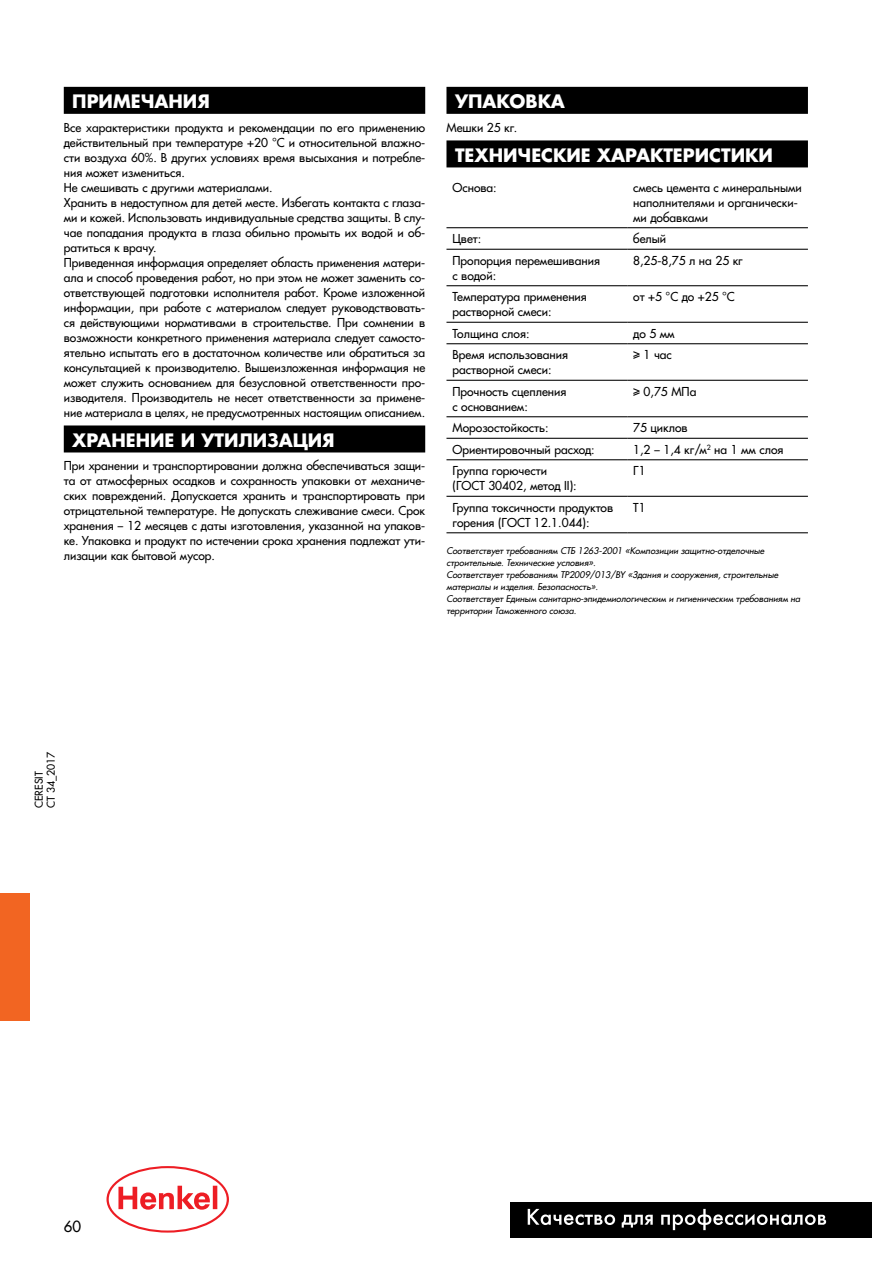
<style>
.page{position:relative;width:893px;height:1263px;background:#fff}
.page>*{position:absolute;margin:0;border:0;box-sizing:border-box;transform-origin:0 0}
.t1{font:700 18px "Favorit";color:#fff}
.t2{font:15px "Favorit";color:#000}
.t3{font:12px/15px "Favorit";color:#000}
.t4{font:10.5px/12px "Favorit";color:#000}
.t5{font:italic 9px/12px "Favorit";color:#000}
</style>
<div class="page">
<div style="left:0;top:893px;width:30px;height:127px;background:#f26522"></div>
<svg style="left:106px;top:1166px;width:123px;height:66px"></svg>
<div style="left:510px;top:1201px;width:362px;height:36px;background:#000"></div>
<svg style="left:528px;top:1209px;width:87px;height:16px"></svg>
<svg style="left:622px;top:1215px;width:31px;height:12px"></svg>
<svg style="left:661px;top:1209px;width:165px;height:21px"></svg>
<div style="left:64px;top:87px;width:361px;height:27px;background:#000"></div>
<div style="left:64px;top:425px;width:361px;height:27px;background:#000"></div>
<div style="left:446px;top:87px;width:362px;height:27px;background:#000"></div>
<div style="left:446px;top:140px;width:362px;height:27px;background:#000"></div>
<hr style="left:446px;top:227px;width:181px;height:1px;background:#000">
<hr style="left:627px;top:227px;width:181px;height:1px;background:#000">
<hr style="left:446px;top:249px;width:181px;height:1px;background:#000">
<hr style="left:627px;top:249px;width:181px;height:1px;background:#000">
<hr style="left:446px;top:285px;width:181px;height:1px;background:#000">
<hr style="left:627px;top:285px;width:181px;height:1px;background:#000">
<hr style="left:446px;top:322px;width:181px;height:1px;background:#000">
<hr style="left:627px;top:322px;width:181px;height:1px;background:#000">
<hr style="left:446px;top:343px;width:181px;height:1px;background:#000">
<hr style="left:627px;top:343px;width:181px;height:1px;background:#000">
<hr style="left:446px;top:380px;width:181px;height:1px;background:#000">
<hr style="left:627px;top:380px;width:181px;height:1px;background:#000">
<hr style="left:446px;top:416px;width:181px;height:1px;background:#000">
<hr style="left:627px;top:416px;width:181px;height:1px;background:#000">
<hr style="left:446px;top:438px;width:181px;height:1px;background:#000">
<hr style="left:627px;top:438px;width:181px;height:1px;background:#000">
<hr style="left:446px;top:459px;width:181px;height:1px;background:#000">
<hr style="left:627px;top:459px;width:181px;height:1px;background:#000">
<hr style="left:446px;top:496px;width:181px;height:1px;background:#000">
<hr style="left:627px;top:496px;width:181px;height:1px;background:#000">
<hr style="left:446px;top:532px;width:181px;height:1px;background:#000">
<hr style="left:627px;top:532px;width:181px;height:1px;background:#000">
<h1 class="t1" style="left:72px;top:89px;width:139px">ПРИМЕЧАНИЯ</h1>
<p class="t3" style="left:64px;top:120px;width:363px">Все характеристики продукта и рекомендации по его применению действительный при температуре +20 °С и относительной влажно&shy;сти воздуха 60%. В других условиях время высыхания и потребле&shy;ния может измениться.<br>Не смешивать с другими материалами.<br>Хранить в недоступном для детей месте. Избегать контакта с глаза&shy;ми и кожей. Использовать индивидуальные средства защиты. В слу&shy;чае попадания продукта в глаза обильно промыть их водой и об&shy;ратиться к врачу.<br>Приведенная информация определяет область применения матери&shy;ала и способ проведения работ, но при этом не может заменить со&shy;ответствующей подготовки исполнителя работ. Кроме изложенной информации, при работе с материалом следует руководствовать&shy;ся действующими нормативами в строительстве. При сомнении в возможности конкретного применения материала следует самосто&shy;ятельно испытать его в достаточном количестве или обратиться за консультацией к производителю. Вышеизложенная информация не может служить основанием для безусловной ответственности про&shy;изводителя. Производитель не несет ответственности за примене&shy;ние материала в целях, не предусмотренных настоящим описанием.</p>
<h1 class="t1" style="left:72px;top:427px;width:264px">ХРАНЕНИЕ И УТИЛИЗАЦИЯ</h1>
<p class="t3" style="left:64px;top:458px;width:363px;text-align:justify">При хранении и транспортировании должна обеспечиваться защи&shy;та от атмосферных осадков и сохранность упаковки от механиче&shy;ских повреждений. Допускается хранить и транспортировать при отрицательной температуре. Не допускать слеживание смеси. Срок хранения – 12 месяцев с даты изготовления, указанной на упаков&shy;ке. Упаковка и продукт по истечении срока хранения подлежат ути&shy;лизации как бытовой мусор.</p>
<h1 class="t1" style="left:455px;top:89px;width:112px">УПАКОВКА</h1>
<p class="t3" style="left:446px;top:120px;width:72px">Мешки 25 кг.</p>
<h1 class="t1" style="left:455px;top:142px;width:319px">ТЕХНИЧЕСКИЕ ХАРАКТЕРИСТИКИ</h1>
<p class="t3" style="left:452px;top:180px;width:46px">Основа:</p>
<p class="t3" style="left:633px;top:180px;width:170px">смесь цемента с минеральными наполнителями и органически&shy;ми добавками</p>
<p class="t3" style="left:452px;top:231px;width:30px">Цвет:</p>
<p class="t3" style="left:633px;top:231px;width:34px">белый</p>
<p class="t3" style="left:452px;top:253px;width:149px">Пропорция перемешивания с водой:</p>
<p class="t3" style="left:633px;top:253px;width:111px">8,25-8,75 л на 25 кг</p>
<p class="t3" style="left:452px;top:289px;width:136px">Температура применения растворной смеси:</p>
<p class="t3" style="left:633px;top:289px;width:103px">от +5 °С до +25 °С</p>
<p class="t3" style="left:452px;top:326px;width:78px">Толщина слоя:</p>
<p class="t3" style="left:633px;top:326px;width:43px">до 5 мм</p>
<p class="t3" style="left:452px;top:347px;width:117px">Время использования растворной смеси:</p>
<p class="t3" style="left:633px;top:347px;width:40px">≥ 1 час</p>
<p class="t3" style="left:452px;top:384px;width:115px">Прочность сцепления с основанием:</p>
<p class="t3" style="left:633px;top:384px;width:65px">≥ 0,75 МПа</p>
<p class="t3" style="left:452px;top:420px;width:98px">Морозостойкость:</p>
<p class="t3" style="left:633px;top:420px;width:56px">75 циклов</p>
<p class="t3" style="left:452px;top:442px;width:144px">Ориентировочный расход:</p>
<p class="t3" style="left:633px;top:442px;width:152px">1,2 – 1,4 кг/м<sup>2</sup> на 1 мм слоя</p>
<p class="t3" style="left:452px;top:463px;width:126px">Группа горючести (ГОСТ 30402, метод II):</p>
<p class="t3" style="left:633px;top:463px;width:14px">Г1</p>
<p class="t3" style="left:452px;top:500px;width:162px">Группа токсичности продуктов горения (ГОСТ 12.1.044):</p>
<p class="t3" style="left:633px;top:500px;width:14px">Т1</p>
<p class="t5" style="left:446px;top:545px;width:355px">Соответствует требованиям СТБ 1263-2001 «Композиции защитно-отделочные строительные. Технические условия».<br>Соответствует требованиям ТР2009/013/BY «Здания и сооружения, строительные материалы и изделия. Безопасность».<br>Соответствует Единым санитарно-эпидемиологическим и гигиеническим требованиям на территории Таможенного союза.</p>
<p class="t4" style="left:33px;top:808px;width:58px;rotate:-90deg">CERESIT<br>CT 34_2017</p>
<p class="t2" style="left:64px;top:1217px;width:19px">60</p>
</div>
